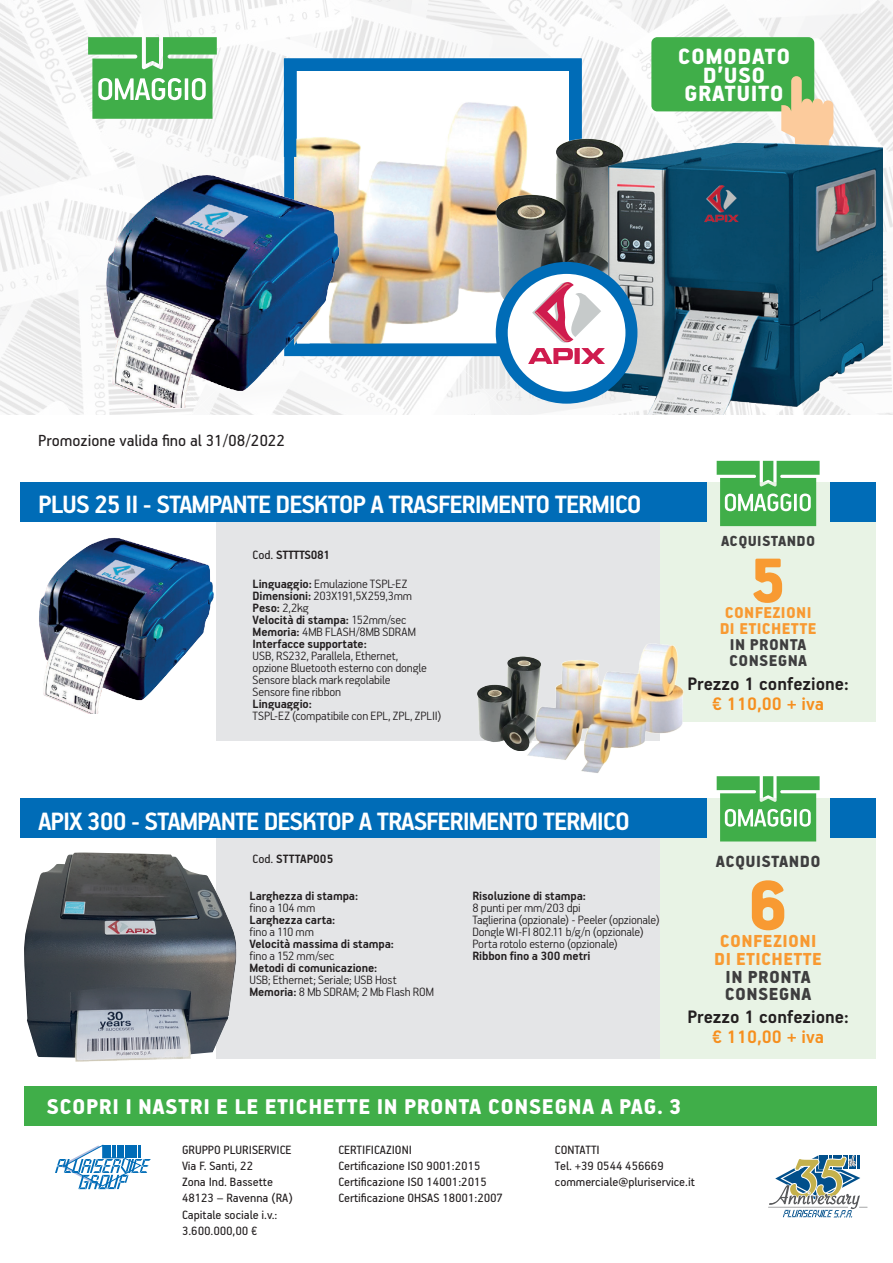
<style>
.page{position:relative;width:893px;height:1263px;background:#fff}
.page>*{position:absolute;margin:0;border:0;box-sizing:border-box;transform-origin:0 0}
.t1{font:900 78.9px "PF Handbook Pro";color:#f89a32}
.t2{font:900 71.1px "PF Handbook Pro";color:#f89a32}
.t3{font:700 28.2px "PF Handbook Pro";letter-spacing:-.04em;color:#fff}
.t4{font:900 24.75px/18.6px "PF Handbook Pro";letter-spacing:.02em;color:#fff;text-align:center}
.t5{font:900 24px "PF Handbook Pro";letter-spacing:.02em;color:#fff}
.t6{font:700 20.25px "PF Handbook Pro";color:#231f20}
.t7{font:700 20.25px "PF Handbook Pro";color:#f68f1e}
.t8{font:900 19.5px "PF Handbook Pro";letter-spacing:.02em;color:#f89a32}
.t9{font:900 19.5px/17.7px "PF Handbook Pro";letter-spacing:.02em;color:#3e3e3f}
.t10{font:900 18.15px "PF Handbook Pro";letter-spacing:.02em;color:#3e3e3f}
.t11{font:18px "PF Handbook Pro";color:#231f20}
.t12{font:900 17.55px "PF Handbook Pro";letter-spacing:.02em;color:#f89a32}
.t13{font:900 17.55px/15.9px "PF Handbook Pro";letter-spacing:.02em;color:#3e3e3f}
.t14{font:900 16.35px "PF Handbook Pro";letter-spacing:.02em;color:#3e3e3f}
.t15{font:300 13.5px/12px "PF Handbook Pro";letter-spacing:-.01em;color:#231f20}
.t16{font:700 13.5px/12px "PF Handbook Pro";letter-spacing:-.01em;color:#231f20}
.t17{font:13.5px/16.2px "PF Handbook Pro";color:#231f20}
.t18{font:700 13.5px/29.7px "PF Handbook Pro";letter-spacing:-.03em;color:#231f20}
.s1{font-weight:400}
.s2{font-weight:300}
.s3{font-weight:700}
</style>
<div class="page">
<div style="left:660px;top:483px;width:216px;height:239px;background:#e8f3e5"></div>
<div style="left:660px;top:798px;width:216px;height:261px;background:#e8f3e5"></div>
<div style="left:217px;top:502px;width:443px;height:239px;background:#e4e5e7"></div>
<div style="left:217px;top:798px;width:443px;height:261px;background:#e4e5e7"></div>
<div style="left:20px;top:482px;width:687px;height:40px;background:#006cb7"></div>
<div style="left:20px;top:798px;width:687px;height:40px;background:#006cb7"></div>
<div style="left:830px;top:482px;width:46px;height:40px;background:#006cb7"></div>
<div style="left:830px;top:798px;width:46px;height:40px;background:#006cb7"></div>
<img style="left:24px;top:852px;width:212px;height:210px">
<div style="left:24px;top:1086px;width:852px;height:39px;background:#40ae49"></div>
<svg style="left:717px;top:461px;width:103px;height:65px;background:#69bf70"></svg>
<svg style="left:717px;top:776px;width:103px;height:65px;background:#6abf71"></svg>
<img style="left:477px;top:656px;width:42px;height:95px">
<img style="left:519px;top:644px;width:165px;height:129px">
<svg style="left:55px;top:1144px;width:96px;height:45px"></svg>
<svg style="left:768px;top:1155px;width:99px;height:62px"></svg>
<img style="left:0;top:0;width:893px;height:415px">
<svg style="left:278px;top:52px;width:310px;height:310px"></svg>
<img style="left:462px;top:136px;width:128px;height:190px">
<svg style="left:88px;top:37px;width:129px;height:82px"></svg>
<div style="left:651px;top:37px;width:163px;height:74px;background:#40ae49;border-radius:6px"></div>
<svg style="left:781px;top:76px;width:52px;height:60px"></svg>
<img style="left:590px;top:136px;width:293px;height:279px">
<svg style="left:502px;top:268px;width:129px;height:130px"></svg>
<div style="left:496px;top:262px;width:141px;height:142px;border:12px solid #006cb7;border-radius:50%"></div>
<svg style="left:528px;top:282px;width:77px;height:82px"></svg>
<img style="left:82px;top:174px;width:270px;height:234px">
<img style="left:39px;top:538px;width:178px;height:175px">
<h3 class="t4" style="left:678px;top:47px;width:114px">COMODATO<br>D’USO<br>GRATUITO</h3>
<h3 class="t11" style="left:38px;top:430px;width:248px">Promozione valida fino al 31/08/2022</h3>
<h3 class="t3" style="left:38px;top:487px;width:605px">PLUS 25 II - STAMPANTE DESKTOP A TRASFERIMENTO TERMICO</h3>
<p class="t18" style="left:253px;top:539px;width:156px"><span class="s1">Cod.</span> STTTTS081<br>Linguaggio: <span class="s2">Emulazione TSPL-EZ</span></p>
<p class="t16" style="left:253px;top:590px;width:165px">Dimensioni: <span class="s2">203X191,5X259,3mm<br></span>Peso: <span class="s2">2,2kg<br></span>Velocità di stampa: <span class="s2">152mm/sec<br></span>Memoria: <span class="s2">4MB FLASH/8MB SDRAM<br></span>Interfacce supportate:</p>
<p class="t15" style="left:253px;top:650px;width:176px">USB, RS232, Parallela, Ethernet, opzione Bluetooth esterno con dongle<br>Sensore black mark regolabile<br>Sensore fine ribbon</p>
<p class="t16" style="left:253px;top:698px;width:61px">Linguaggio:</p>
<p class="t15" style="left:253px;top:710px;width:190px">TSPL-EZ (compatibile con EPL, ZPL, ZPLII)</p>
<p class="t14" style="left:721px;top:531px;width:96px">ACQUISTANDO</p>
<h2 class="t2" style="left:750px;top:537px;width:38px">5</h2>
<p class="t12" style="left:720px;top:618px;width:98px">DI ETICHETTE</p>
<p class="t13" style="left:729px;top:636px;width:79px">IN PRONTA<br>CONSEGNA</p>
<p class="t12" style="left:725px;top:602px;width:88px">CONFEZIONI</p>
<h3 class="t6" style="left:687px;top:671px;width:163px">Prezzo 1 confezione:</h3>
<h3 class="t7" style="left:712px;top:691px;width:114px">€ 110,00 + iva</h3>
<h3 class="t3" style="left:38px;top:804px;width:593px">APIX 300 - STAMPANTE DESKTOP A TRASFERIMENTO TERMICO</h3>
<p class="t16" style="left:253px;top:852px;width:82px"><span class="s1">Cod.</span> STTTAP005</p>
<p class="t16" style="left:249px;top:889px;width:110px">Larghezza di stampa:</p>
<p class="t15" style="left:249px;top:901px;width:67px">fino a 104 mm</p>
<p class="t16" style="left:249px;top:913px;width:87px">Larghezza carta:</p>
<p class="t15" style="left:249px;top:925px;width:66px">fino a 110 mm</p>
<p class="t16" style="left:249px;top:937px;width:146px">Velocità massima di stampa:</p>
<p class="t15" style="left:249px;top:949px;width:86px">fino a 152 mm/sec</p>
<p class="t16" style="left:249px;top:961px;width:129px">Metodi di comunicazione:</p>
<p class="t15" style="left:249px;top:973px;width:186px">USB; Ethernet; Seriale; USB Host<br><span class="s3">Memoria:</span> 8 Mb SDRAM; 2 Mb Flash ROM</p>
<p class="t16" style="left:472px;top:889px;width:115px">Risoluzione di stampa:</p>
<p class="t15" style="left:472px;top:901px;width:189px">8 punti per mm/203 dpi<br>Taglierina (opzionale) - Peeler (opzionale)<br>Dongle WI-FI 802.11 b/g/n (opzionale)<br>Porta rotolo esterno (opzionale)</p>
<p class="t16" style="left:472px;top:949px;width:120px">Ribbon fino a 300 metri</p>
<h3 class="t10" style="left:716px;top:850px;width:106px">ACQUISTANDO</h3>
<h1 class="t1" style="left:748px;top:858px;width:42px">6</h1>
<h3 class="t8" style="left:714px;top:947px;width:109px">DI ETICHETTE</h3>
<h3 class="t9" style="left:725px;top:967px;width:88px">IN PRONTA<br>CONSEGNA</h3>
<h3 class="t8" style="left:720px;top:930px;width:98px">CONFEZIONI</h3>
<h3 class="t6" style="left:687px;top:1004px;width:163px">Prezzo 1 confezione:</h3>
<h3 class="t7" style="left:712px;top:1025px;width:114px">€ 110,00 + iva</h3>
<h3 class="t5" style="left:46px;top:1092px;width:637px">SCOPRI I NASTRI E LE ETICHETTE IN PRONTA CONSEGNA A PAG. 3</h3>
<p class="t17" style="left:182px;top:1141px;width:112px">GRUPPO PLURISERVICE<br>Via F. Santi, 22<br>Zona Ind. Bassette<br>48123 – Ravenna (RA)<br>Capitale sociale i.v.:<br>3.600.000,00 €</p>
<p class="t17" style="left:338px;top:1141px;width:166px">CERTIFICAZIONI<br>Certificazione ISO 9001:2015<br>Certificazione ISO 14001:2015<br>Certificazione OHSAS 18001:2007</p>
<p class="t17" style="left:555px;top:1141px;width:141px">CONTATTI<br>Tel. +39 0544 456669 commerciale@pluriservice.it</p>
</div>
